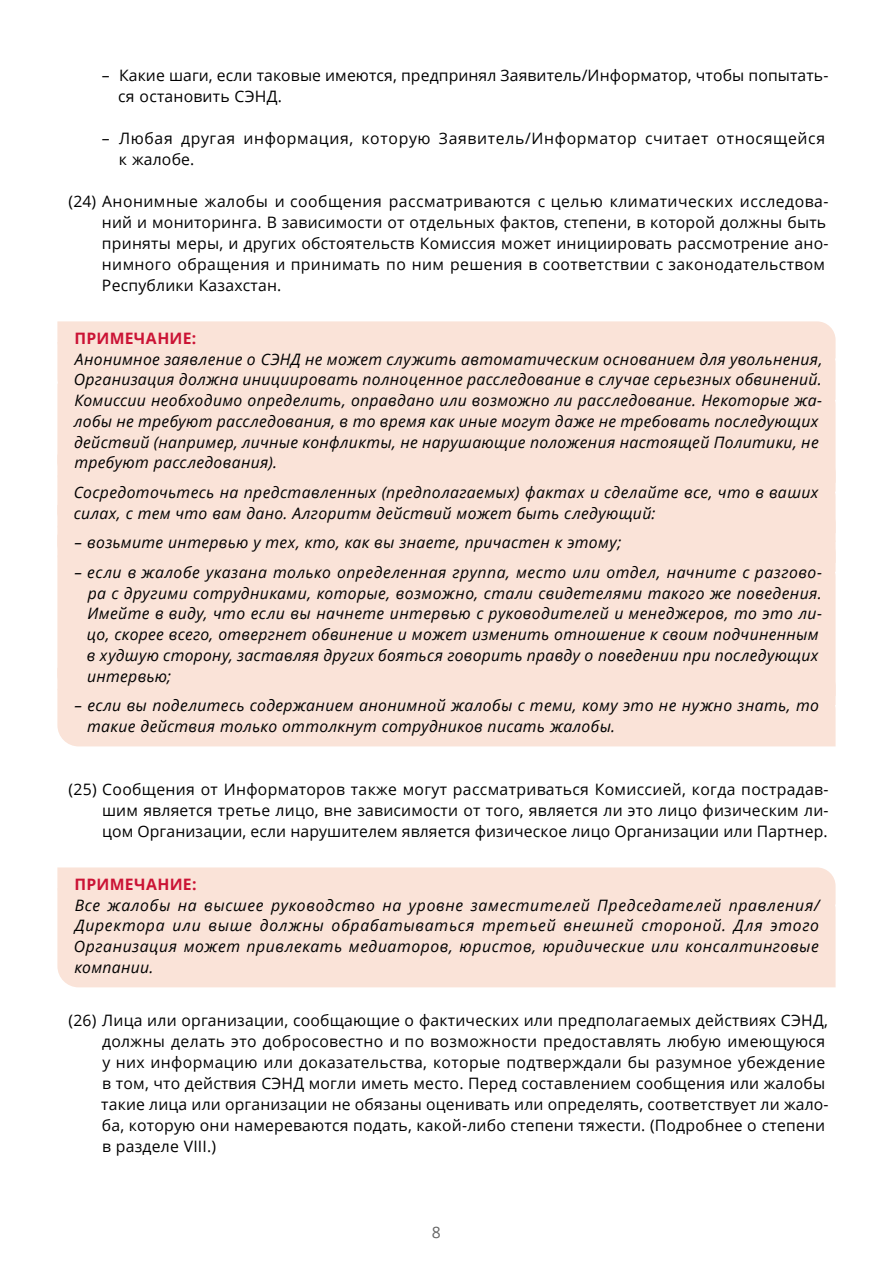
<style>
.page{position:relative;width:893px;height:1263px;background:#fff}
.page>*{position:absolute;margin:0;border:0;box-sizing:border-box;transform-origin:0 0}
.t1{font:italic 15.75px/20.7px "Open Sans";letter-spacing:.02em;color:#000}
.t2{font:15.75px/21px "Open Sans";letter-spacing:.015em;color:#000}
.t3{font:15.75px/21px "Open Sans";letter-spacing:.045em;color:#000}
.t4{font:700 15.75px "Open Sans";letter-spacing:.015em;color:#cb1335}
.t5{font:15.75px "Open Sans";color:#636363}
</style>
<div class="page">
<div style="left:57px;top:321px;width:779px;height:21px;background:#fae3d8"></div>
<div style="left:57px;top:342px;width:779px;height:41px;background:#fae3d8"></div>
<div style="left:57px;top:383px;width:779px;height:72px;background:#fae3d8"></div>
<div style="left:57px;top:455px;width:779px;height:20px;background:#fae3d8"></div>
<div style="left:57px;top:475px;width:779px;height:30px;background:#fae3d8"></div>
<div style="left:57px;top:505px;width:779px;height:50px;background:#fae3d8"></div>
<div style="left:57px;top:555px;width:779px;height:113px;background:#fae3d8"></div>
<div style="left:57px;top:668px;width:779px;height:78px;background:#fae3d8"></div>
<div style="left:57px;top:867px;width:779px;height:21px;background:#fae3d8"></div>
<div style="left:57px;top:888px;width:779px;height:99px;background:#fae3d8"></div>
<p class="t2" style="left:118px;top:64px;width:712px;text-indent:-17px">– Какие шаги, если таковые имеются, предпринял Заявитель/Информатор, чтобы попытать&shy;ся остановить СЭНД.</p>
<p class="t3" style="left:119px;top:127px;width:708px;text-indent:-17px">– Любая другая информация, которую Заявитель/Информатор считает относящейся к жалобе.</p>
<p class="t2" style="left:102px;top:190px;width:728px;text-indent:-34px">(24) Анонимные жалобы и сообщения рассматриваются с целью климатических исследова&shy;ний и мониторинга. В зависимости от отдельных фактов, степени, в которой должны быть приняты меры, и других обстоятельств Комиссия может инициировать рассмотрение ано&shy;нимного обращения и принимать по ним решения в соответствии с законодательством Республики Казахстан.</p>
<p class="t4" style="left:74px;top:327px;width:123px">ПРИМЕЧАНИЕ:</p>
<p class="t1" style="left:74px;top:348px;width:750px">Анонимное заявление о СЭНД не может служить автоматическим основанием для увольнения, Организация должна инициировать полноценное расследование в случае серьезных обвинений.<br>Комиссии необходимо определить, оправдано или возможно ли расследование. Некоторые жа&shy;лобы не требуют расследования, в то время как иные могут даже не требовать последующих действий (например, личные конфликты, не нарушающие положения настоящей Политики, не требуют расследования).</p>
<p class="t1" style="left:74px;top:481px;width:746px">Сосредоточьтесь на представленных (предполагаемых) фактах и сделайте все, что в ваших силах, с тем что вам дано. Алгоритм действий может быть следующий:</p>
<p class="t1" style="left:74px;top:532px;width:548px">– возьмите интервью у тех, кто, как вы знаете, причастен к этому;</p>
<p class="t1" style="left:87px;top:562px;width:737px;text-indent:-12px">– если в жалобе указана только определенная группа, место или отдел, начните с разгово&shy;ра с другими сотрудниками, которые, возможно, стали свидетелями такого же поведения.<br>Имейте в виду, что если вы начнете интервью с руководителей и менеджеров, то это ли&shy;цо, скорее всего, отвергнет обвинение и может изменить отношение к своим подчиненным в худшую сторону, заставляя других бояться говорить правду о поведении при последующих интервью;</p>
<p class="t1" style="left:87px;top:695px;width:733px;text-indent:-13px">– если вы поделитесь содержанием анонимной жалобы с теми, кому это не нужно знать, то такие действия только оттолкнут сотрудников писать жалобы.</p>
<p class="t2" style="left:102px;top:778px;width:728px;text-align:justify;text-indent:-34px">(25) Сообщения от Информаторов также могут рассматриваться Комиссией, когда пострадав&shy;шим является третье лицо, вне зависимости от того, является ли это лицо физическим ли&shy;цом Организации, если нарушителем является физическое лицо Организации или Партнер.</p>
<p class="t4" style="left:75px;top:873px;width:123px">ПРИМЕЧАНИЕ:</p>
<p class="t1" style="left:74px;top:894px;width:747px;text-align:justify">Все жалобы на высшее руководство на уровне заместителей Председателей правления/ Директора или выше должны обрабатываться третьей внешней стороной. Для этого Организация может привлекать медиаторов, юристов, юридические или консалтинговые компании.</p>
<p class="t2" style="left:101px;top:1009px;width:729px;text-indent:-33px">(26) Лица или организации, сообщающие о фактических или предполагаемых действиях СЭНД, должны делать это добросовестно и по возможности предоставлять любую имеющуюся у них информацию или доказательства, которые подтверждали бы разумное убеждение в том, что действия СЭНД могли иметь место. Перед составлением сообщения или жалобы такие лица или организации не обязаны оценивать или определять, соответствует ли жало&shy;ба, которую они намереваются подать, какой-либо степени тяжести. (Подробнее о степени в разделе VIII.)</p>
<p class="t5" style="left:432px;top:1221px;width:11px">8</p>
</div>
